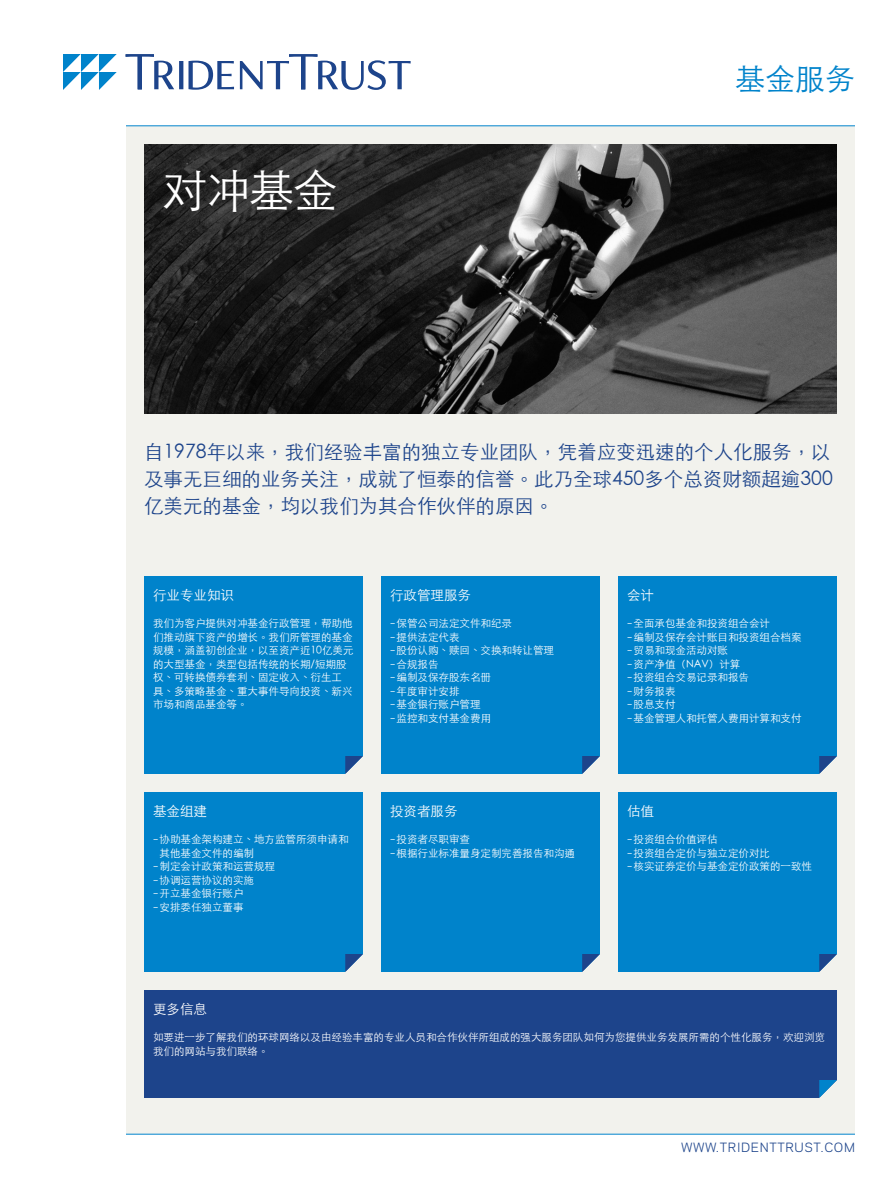
<style>
.page{position:relative;width:891px;height:1188px;background:#fff}
.page>*{position:absolute;margin:0;border:0;box-sizing:border-box;transform-origin:0 0}
.Sheet_Header_-_White{font:300 45px "ST Heiti TC";color:#fff}
.Page_Header{font:300 30px "ST Heiti TC";color:#0083cb}
.Intro_Text{font:300 19.5px/27px "ST Heiti TC";color:#1d448b;text-align:justify}
.Section_Heads{font:300 13.5px "ST Heiti TC";color:#fff}
.URL{font:12px "Polaris";letter-spacing:.05em;color:#1d448b}
.Section_Text{font:300 10.5px/13.5px "ST Heiti TC";color:#fff}
.s1{font-family:"Polaris";font-weight:400}
</style>
<div class="page">
<div style="left:126px;top:126px;width:729px;height:1008px;background:#f2f2ed"></div>
<hr style="left:126px;top:126px;width:729px;height:1px;background:#0083cb">
<hr style="left:126px;top:1134px;width:729px;height:1px;background:#0083cb">
<svg style="left:126px;top:54px;width:285px;height:36px"></svg>
<svg style="left:63px;top:54px;width:54px;height:36px"></svg>
<img style="left:144px;top:144px;width:693px;height:270px">
<div style="left:144px;top:576px;width:219px;height:198px;background:#0083cb"></div>
<div style="left:381px;top:576px;width:219px;height:198px;background:#0083cb"></div>
<div style="left:618px;top:576px;width:219px;height:198px;background:#0083cb"></div>
<div style="left:144px;top:990px;width:693px;height:108px;background:#1d448b"></div>
<svg style="left:345px;top:756px;width:18px;height:18px"></svg>
<div style="left:144px;top:792px;width:219px;height:180px;background:#0083cb"></div>
<svg style="left:582px;top:756px;width:18px;height:18px"></svg>
<div style="left:381px;top:792px;width:219px;height:180px;background:#0083cb"></div>
<svg style="left:819px;top:756px;width:18px;height:18px"></svg>
<div style="left:618px;top:792px;width:219px;height:180px;background:#0083cb"></div>
<svg style="left:819px;top:1080px;width:18px;height:18px"></svg>
<p class="Sheet_Header_-_White" style="left:162px;top:152px;width:177px">对冲基金</p>
<p class="Page_Header" style="left:735px;top:53px;width:121px">基金服务</p>
<p class="Intro_Text" style="left:144px;top:436px;width:690px">自1978年以来，我们经验丰富的独立专业团队，凭着应变迅速的个人化服务，以及事无巨细的业务关注，成就了恒泰的信誉。此乃全球450多个总资财额超逾300亿美元的基金，均以我们为其合作伙伴的原因。</p>
<p class="Section_Heads" style="left:153px;top:584px;width:82px">行业专业知识</p>
<p class="Section_Text" style="left:153px;top:616px;width:202px">我们为客户提供对冲基金行政管理，帮助他们推动旗下资产的增长。我们所管理的基金规模，涵盖初创企业，以至资产近10亿美元的大型基金，类型包括传统的长期/短期股权、可转换债券套利、固定收入、衍生工具、多策略基金、重大事件导向投资、新兴市场和商品基金等。</p>
<p class="Section_Heads" style="left:153px;top:800px;width:55px">基金组建</p>
<p class="Section_Text" style="left:160px;top:832px;width:190px;text-indent:-7px"><span class="s1">–</span>协助基金架构建立、地方监管所须申请和其他基金文件的编制</p>
<p class="Section_Text" style="left:153px;top:859px;width:124px"><span class="s1">–</span>制定会计政策和运营规程</p>
<p class="Section_Text" style="left:153px;top:872px;width:103px"><span class="s1">–</span>协调运营协议的实施</p>
<p class="Section_Text" style="left:153px;top:886px;width:92px"><span class="s1">–</span>开立基金银行账户</p>
<p class="Section_Text" style="left:153px;top:899px;width:92px"><span class="s1">–</span>安排委任独立董事</p>
<p class="Section_Heads" style="left:390px;top:584px;width:82px">行政管理服务</p>
<p class="Section_Text" style="left:390px;top:616px;width:124px"><span class="s1">–</span>保管公司法定文件和纪录</p>
<p class="Section_Text" style="left:390px;top:629px;width:71px"><span class="s1">–</span>提供法定代表</p>
<p class="Section_Text" style="left:390px;top:643px;width:166px"><span class="s1">–</span>股份认购、赎回、交换和转让管理</p>
<p class="Section_Text" style="left:390px;top:656px;width:50px"><span class="s1">–</span>合规报告</p>
<p class="Section_Text" style="left:390px;top:670px;width:103px"><span class="s1">–</span>编制及保存股东名册</p>
<p class="Section_Text" style="left:390px;top:683px;width:71px"><span class="s1">–</span>年度审计安排</p>
<p class="Section_Text" style="left:390px;top:697px;width:92px"><span class="s1">–</span>基金银行账户管理</p>
<p class="Section_Text" style="left:390px;top:710px;width:103px"><span class="s1">–</span>监控和支付基金费用</p>
<p class="Section_Heads" style="left:390px;top:800px;width:69px">投资者服务</p>
<p class="Section_Text" style="left:390px;top:832px;width:82px"><span class="s1">–</span>投资者尽职审查</p>
<p class="Section_Text" style="left:390px;top:845px;width:187px"><span class="s1">–</span>根据行业标准量身定制完善报告和沟通</p>
<p class="Section_Heads" style="left:627px;top:584px;width:28px">会计</p>
<p class="Section_Text" style="left:627px;top:616px;width:145px"><span class="s1">–</span>全面承包基金和投资组合会计</p>
<p class="Section_Text" style="left:627px;top:629px;width:176px"><span class="s1">–</span>编制及保存会计账目和投资组合档案</p>
<p class="Section_Text" style="left:627px;top:643px;width:103px"><span class="s1">–</span>贸易和现金活动对账</p>
<p class="Section_Text" style="left:627px;top:656px;width:115px"><span class="s1">–</span>资产净值（NAV）计算</p>
<p class="Section_Text" style="left:627px;top:670px;width:124px"><span class="s1">–</span>投资组合交易记录和报告</p>
<p class="Section_Text" style="left:627px;top:683px;width:50px"><span class="s1">–</span>财务报表</p>
<p class="Section_Text" style="left:627px;top:697px;width:50px"><span class="s1">–</span>股息支付</p>
<p class="Section_Text" style="left:627px;top:710px;width:176px"><span class="s1">–</span>基金管理人和托管人费用计算和支付</p>
<p class="Section_Heads" style="left:627px;top:800px;width:28px">估值</p>
<p class="Section_Text" style="left:627px;top:832px;width:92px"><span class="s1">–</span>投资组合价值评估</p>
<p class="Section_Text" style="left:627px;top:845px;width:145px"><span class="s1">–</span>投资组合定价与独立定价对比</p>
<p class="Section_Text" style="left:627px;top:859px;width:187px"><span class="s1">–</span>核实证券定价与基金定价政策的一致性</p>
<p class="Section_Heads" style="left:153px;top:998px;width:55px">更多信息</p>
<p class="Section_Text" style="left:153px;top:1030px;width:673px">如要进一步了解我们的环球网络以及由经验丰富的专业人员和合作伙伴所组成的强大服务团队如何为您提供业务发展所需的个性化服务，欢迎浏览我们的网站与我们联络。</p>
<p class="URL" style="left:681px;top:1138px;width:175px">WWW.TRIDENTTRUST.COM</p>
</div>
